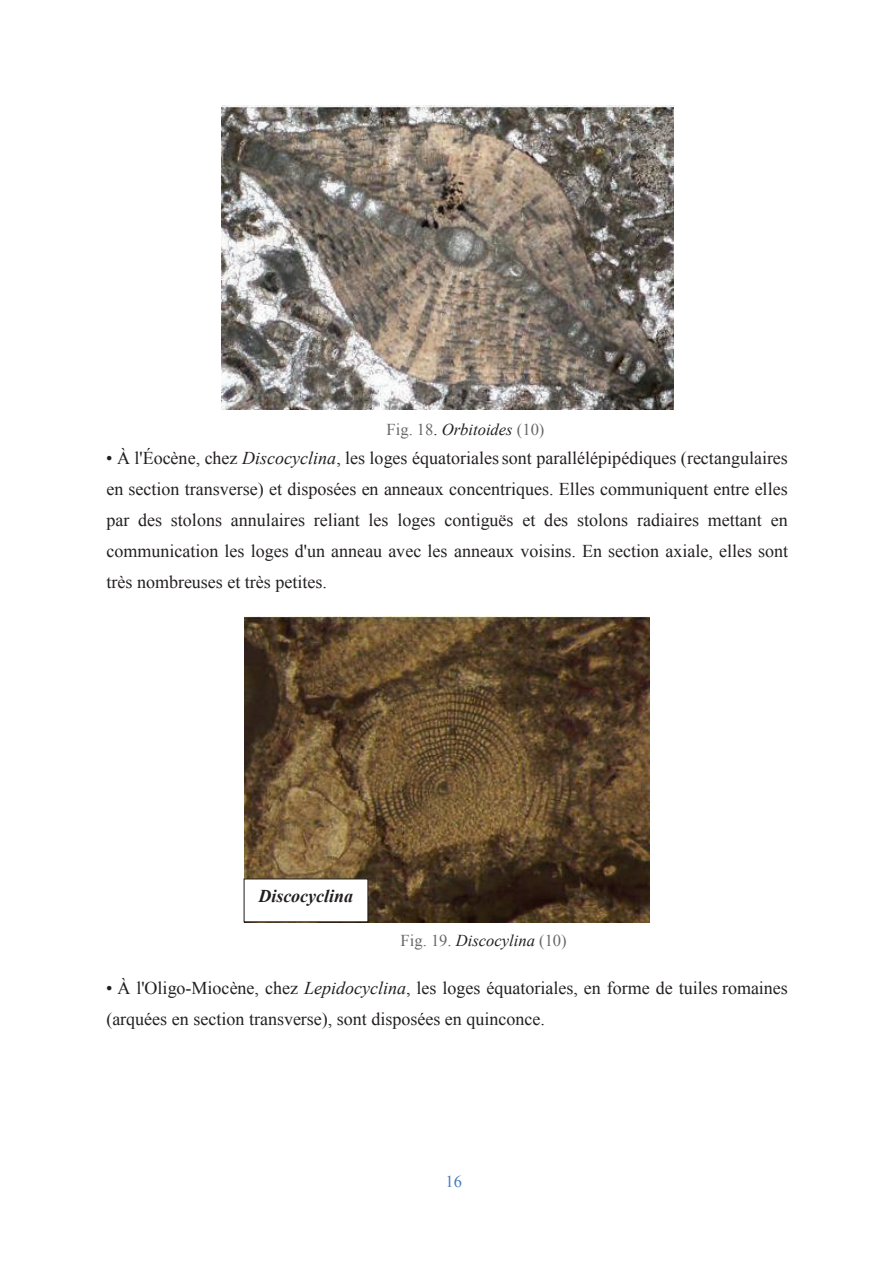
<style>
.page{position:relative;width:894px;height:1264px;background:#fff}
.page>*{position:absolute;margin:0;border:0;box-sizing:border-box;transform-origin:0 0}
.t1{font:18px/31px "Times New Roman";color:#231f20;text-align:justify}
.t2{font:italic 700 18px "Times New Roman";color:#231f20}
.t3{font:16.5px "Times New Roman";color:#68686b}
.t4{font:16.5px "Times New Roman";color:#477cba}
.s1{color:#231f20}
.s2{font-style:italic;color:#231f20}
.s3{font-style:italic}
</style>
<div class="page">
<img style="left:244px;top:616px;width:405px;height:306px">
<div style="left:244px;top:878px;width:124px;height:44px;background:#fff;border:1px solid #231f20"></div>
<img style="left:221px;top:105px;width:452px;height:304px">
<p class="t3" style="left:386px;top:424px;width:159px">Fig. 18<span class="s1">.</span> <span class="s2">Orbitoides</span> (10)</p>
<p class="t1" style="left:106px;top:444px;width:683px">ï À l'Éocène, chez <span class="s3">Discocyclina</span>, les loges équatoriales sont parallélépipédiques (rectangulaires en section transverse) et disposées en anneaux concentriques. Elles communiquent entre elles par des stolons annulaires reliant les loges contiguës et des stolons radiaires mettant en communication les loges d'un anneau avec les anneaux voisins. En section axiale, elles sont très nombreuses et très petites.</p>
<p class="t2" style="left:258px;top:889px;width:96px">Discocyclina</p>
<p class="t3" style="left:400px;top:934px;width:168px">Fig. 19. <span class="s2">Discocylina</span> (10)</p>
<p class="t1" style="left:106px;top:973px;width:683px">ï À l'Oligo-Miocène, chez <span class="s3">Lepidocyclina</span>, les loges équatoriales, en forme de tuiles romaines (arquées en section transverse), sont disposées en quinconce.</p>
<p class="t4" style="left:445px;top:1175px;width:18px">16</p>
</div>
